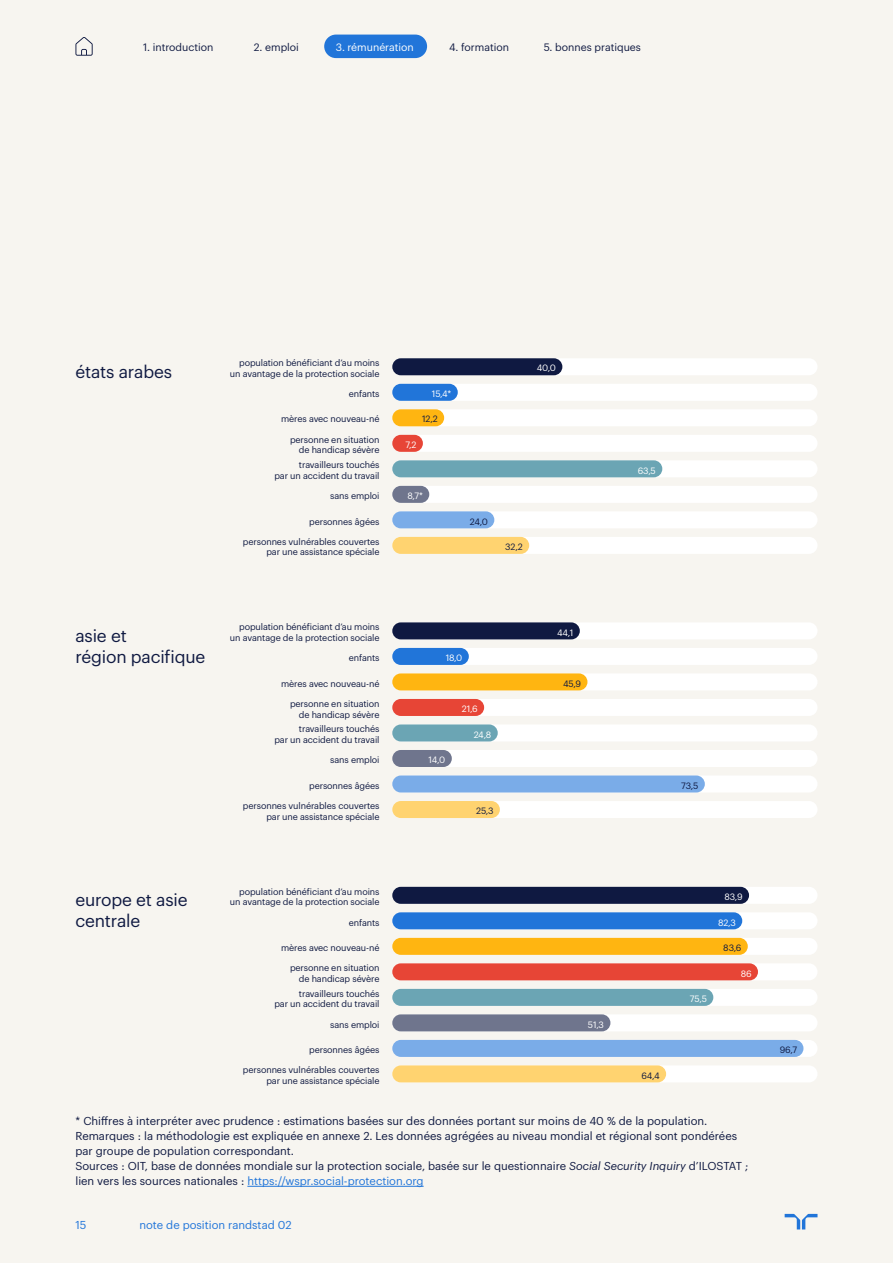
<style>
.page{position:relative;width:893px;height:1263px;background:#f7f5f0}
.page>*{position:absolute;margin:0;border:0;box-sizing:border-box;transform-origin:0 0}
.Introduction{font:17.25px/21px "Graphik";letter-spacing:-.01em;color:#0f1941}
.t1{font:11.25px/15px "Graphik";color:#0f1941}
.t2{font:11.25px "Graphik";color:#2175d9}
.t3{font:10.5px "Graphik";color:#0f1941}
.t4{font:10.5px "Graphik";color:#fff}
.Bodycopy{font:9px/10.8px "Graphik";letter-spacing:-.01em;color:#0f1941;text-align:right}
.Bodycopy-2{font:9px "Graphik";letter-spacing:-.01em;color:#fff}
.s1{font-style:italic}
.s2{color:#2175d9}
</style>
<div class="page">
<hr style="left:247px;top:1186px;width:177px;height:1px;background:#2175d9">
<div style="left:392px;top:699px;width:425px;height:17px;background:#fff;border-radius:9px"></div>
<div style="left:392px;top:801px;width:425px;height:17px;background:#fff;border-radius:9px"></div>
<div style="left:392px;top:648px;width:425px;height:17px;background:#fff;border-radius:9px"></div>
<div style="left:392px;top:750px;width:425px;height:17px;background:#fff;border-radius:9px"></div>
<div style="left:392px;top:673px;width:425px;height:17px;background:#fff;border-radius:9px"></div>
<div style="left:392px;top:775px;width:425px;height:17px;background:#fff;border-radius:9px"></div>
<div style="left:392px;top:622px;width:425px;height:17px;background:#fff;border-radius:9px"></div>
<div style="left:392px;top:724px;width:425px;height:17px;background:#fff;border-radius:9px"></div>
<div style="left:392px;top:699px;width:92px;height:17px;background:#e74536;border-radius:9px"></div>
<div style="left:392px;top:801px;width:108px;height:17px;background:#ffd370;border-radius:9px"></div>
<div style="left:392px;top:648px;width:77px;height:17px;background:#2175d9;border-radius:9px"></div>
<div style="left:392px;top:750px;width:60px;height:17px;background:#6f758d;border-radius:9px"></div>
<div style="left:392px;top:673px;width:195px;height:17px;background:#ffb511;border-radius:9px"></div>
<div style="left:392px;top:775px;width:313px;height:17px;background:#7aace8;border-radius:9px"></div>
<div style="left:392px;top:622px;width:188px;height:17px;background:#0f1941;border-radius:9px"></div>
<div style="left:392px;top:724px;width:106px;height:17px;background:#6ba5b4;border-radius:9px"></div>
<div style="left:392px;top:435px;width:425px;height:17px;background:#fff;border-radius:9px"></div>
<div style="left:392px;top:537px;width:425px;height:17px;background:#fff;border-radius:9px"></div>
<div style="left:392px;top:384px;width:425px;height:17px;background:#fff;border-radius:9px"></div>
<div style="left:392px;top:486px;width:425px;height:17px;background:#fff;border-radius:9px"></div>
<div style="left:392px;top:409px;width:425px;height:17px;background:#fff;border-radius:9px"></div>
<div style="left:392px;top:511px;width:425px;height:17px;background:#fff;border-radius:9px"></div>
<div style="left:392px;top:358px;width:425px;height:17px;background:#fff;border-radius:9px"></div>
<div style="left:392px;top:460px;width:425px;height:17px;background:#fff;border-radius:9px"></div>
<div style="left:392px;top:435px;width:31px;height:17px;background:#e74536;border-radius:9px"></div>
<div style="left:392px;top:537px;width:137px;height:17px;background:#ffd370;border-radius:9px"></div>
<div style="left:392px;top:384px;width:66px;height:17px;background:#2175d9;border-radius:9px"></div>
<div style="left:392px;top:486px;width:37px;height:17px;background:#6f758d;border-radius:9px"></div>
<div style="left:392px;top:409px;width:52px;height:17px;background:#ffb511;border-radius:9px"></div>
<div style="left:392px;top:511px;width:102px;height:17px;background:#7aace8;border-radius:9px"></div>
<div style="left:392px;top:358px;width:170px;height:17px;background:#0f1941;border-radius:9px"></div>
<div style="left:392px;top:460px;width:270px;height:17px;background:#6ba5b4;border-radius:9px"></div>
<div style="left:392px;top:963px;width:425px;height:17px;background:#fff;border-radius:9px"></div>
<div style="left:392px;top:1065px;width:425px;height:17px;background:#fff;border-radius:9px"></div>
<div style="left:392px;top:912px;width:425px;height:17px;background:#fff;border-radius:9px"></div>
<div style="left:392px;top:1014px;width:425px;height:17px;background:#fff;border-radius:9px"></div>
<div style="left:392px;top:938px;width:425px;height:17px;background:#fff;border-radius:9px"></div>
<div style="left:392px;top:1040px;width:425px;height:17px;background:#fff;border-radius:9px"></div>
<div style="left:392px;top:887px;width:425px;height:17px;background:#fff;border-radius:9px"></div>
<div style="left:392px;top:989px;width:425px;height:17px;background:#fff;border-radius:9px"></div>
<div style="left:392px;top:963px;width:366px;height:17px;background:#e74536;border-radius:9px"></div>
<div style="left:392px;top:1065px;width:274px;height:17px;background:#ffd370;border-radius:9px"></div>
<div style="left:392px;top:912px;width:350px;height:17px;background:#2175d9;border-radius:9px"></div>
<div style="left:392px;top:1014px;width:218px;height:17px;background:#6f758d;border-radius:9px"></div>
<div style="left:392px;top:938px;width:356px;height:17px;background:#ffb511;border-radius:9px"></div>
<div style="left:392px;top:1040px;width:411px;height:17px;background:#7aace8;border-radius:9px"></div>
<div style="left:392px;top:887px;width:357px;height:17px;background:#0f1941;border-radius:9px"></div>
<div style="left:392px;top:989px;width:321px;height:17px;background:#6ba5b4;border-radius:9px"></div>
<svg style="left:75px;top:37px;width:18px;height:19px"></svg>
<svg style="left:785px;top:1214px;width:32px;height:15px"></svg>
<div style="left:324px;top:35px;width:103px;height:23px;background:#2175d9;border-radius:12px"></div>
<p class="t3" style="left:143px;top:39px;width:72px">1. introduction</p>
<p class="t3" style="left:254px;top:39px;width:47px">2. emploi</p>
<p class="t4" style="left:336px;top:39px;width:80px">3. rémunération</p>
<p class="t3" style="left:449px;top:39px;width:62px">4. formation</p>
<p class="t3" style="left:544px;top:39px;width:99px">5. bonnes pratiques</p>
<p class="Introduction" style="left:75px;top:360px;width:98px">états arabes</p>
<p class="Bodycopy" style="left:230px;top:357px;width:151px">population bénéficiant d’au moins un avantage de la protection sociale</p>
<p class="Bodycopy-2" style="left:537px;top:361px;width:21px">40,0</p>
<p class="Bodycopy" style="left:349px;top:388px;width:32px">enfants</p>
<p class="Bodycopy-2" style="left:432px;top:387px;width:21px">15,4*</p>
<p class="Bodycopy" style="left:281px;top:413px;width:100px">mères avec nouveau-né</p>
<p class="Bodycopy" style="left:422px;top:413px;width:17px">12,2</p>
<p class="Bodycopy" style="left:290px;top:433px;width:91px">personne en situation de handicap sévère</p>
<p class="Bodycopy-2" style="left:405px;top:438px;width:13px">7,2</p>
<p class="Bodycopy" style="left:274px;top:459px;width:107px">travailleurs touchés<br>par un accident du travail</p>
<p class="Bodycopy" style="left:330px;top:490px;width:51px">sans emploi</p>
<p class="Bodycopy-2" style="left:407px;top:489px;width:17px">8,7*</p>
<p class="Bodycopy" style="left:309px;top:515px;width:72px">personnes âgées</p>
<p class="Bodycopy" style="left:470px;top:515px;width:20px">24,0</p>
<p class="Bodycopy" style="left:243px;top:535px;width:138px">personnes vulnérables couvertes par une assistance spéciale</p>
<p class="Bodycopy" style="left:505px;top:541px;width:19px">32,2</p>
<p class="Bodycopy" style="left:230px;top:621px;width:151px">population bénéficiant d’au moins un avantage de la protection sociale</p>
<p class="Introduction" style="left:75px;top:624px;width:131px">asie et<br>région pacifique</p>
<p class="Bodycopy-2" style="left:557px;top:625px;width:18px">44,1</p>
<p class="Bodycopy" style="left:349px;top:652px;width:32px">enfants</p>
<p class="Bodycopy-2" style="left:446px;top:651px;width:18px">18,0</p>
<p class="Bodycopy" style="left:281px;top:677px;width:100px">mères avec nouveau-né</p>
<p class="Bodycopy" style="left:290px;top:697px;width:91px">personne en situation de handicap sévère</p>
<p class="Bodycopy" style="left:274px;top:723px;width:107px">travailleurs touchés<br>par un accident du travail</p>
<p class="Bodycopy" style="left:330px;top:754px;width:51px">sans emploi</p>
<p class="Bodycopy" style="left:309px;top:779px;width:72px">personnes âgées</p>
<p class="Bodycopy" style="left:243px;top:799px;width:138px">personnes vulnérables couvertes par une assistance spéciale</p>
<p class="Bodycopy-2" style="left:429px;top:753px;width:18px">14,0</p>
<p class="Bodycopy-2" style="left:462px;top:702px;width:17px">21,6</p>
<p class="Bodycopy-2" style="left:474px;top:728px;width:19px">24,8</p>
<p class="Bodycopy" style="left:476px;top:805px;width:19px">25,3</p>
<p class="Bodycopy" style="left:563px;top:677px;width:20px">45,9</p>
<p class="Bodycopy-2" style="left:638px;top:463px;width:20px">63,5</p>
<p class="Bodycopy" style="left:681px;top:779px;width:19px">73,5</p>
<p class="Bodycopy" style="left:230px;top:885px;width:151px">population bénéficiant d’au moins un avantage de la protection sociale</p>
<p class="Introduction" style="left:75px;top:888px;width:114px">europe et asie centrale</p>
<p class="Bodycopy-2" style="left:724px;top:890px;width:20px">83,9</p>
<p class="Bodycopy" style="left:349px;top:916px;width:32px">enfants</p>
<p class="Bodycopy-2" style="left:718px;top:915px;width:19px">82,3</p>
<p class="Bodycopy" style="left:723px;top:941px;width:20px">83,6</p>
<p class="Bodycopy" style="left:281px;top:941px;width:100px">mères avec nouveau-né</p>
<p class="Bodycopy" style="left:290px;top:962px;width:91px">personne en situation de handicap sévère</p>
<p class="Bodycopy-2" style="left:741px;top:966px;width:12px">86</p>
<p class="Bodycopy" style="left:274px;top:987px;width:107px">travailleurs touchés<br>par un accident du travail</p>
<p class="Bodycopy-2" style="left:690px;top:992px;width:19px">75,5</p>
<p class="Bodycopy" style="left:330px;top:1018px;width:51px">sans emploi</p>
<p class="Bodycopy-2" style="left:588px;top:1017px;width:18px">51,3</p>
<p class="Bodycopy" style="left:309px;top:1044px;width:72px">personnes âgées</p>
<p class="Bodycopy" style="left:243px;top:1064px;width:138px">personnes vulnérables couvertes par une assistance spéciale</p>
<p class="Bodycopy" style="left:641px;top:1069px;width:20px">64,4</p>
<p class="t1" style="left:75px;top:1112px;width:633px">* Chiffres à interpréter avec prudence : estimations basées sur des données portant sur moins de 40 % de la population.</p>
<p class="t1" style="left:75px;top:1127px;width:663px">Remarques : la méthodologie est expliquée en annexe 2. Les données agrégées au niveau mondial et régional sont pondérées par groupe de population correspondant.</p>
<p class="t1" style="left:75px;top:1157px;width:674px">Sources : OIT, base de données mondiale sur la protection sociale, basée sur le questionnaire <span class="s1">Social Security Inquiry</span> d’ILOSTAT ; lien vers les sources nationales : <span class="s2">https://wspr.social-protection.org</span></p>
<p class="t2" style="left:75px;top:1217px;width:13px">15</p>
<p class="t2" style="left:139px;top:1217px;width:154px">note de position randstad 02</p>
<p class="Bodycopy" style="left:780px;top:1044px;width:19px">96,7</p>
</div>
